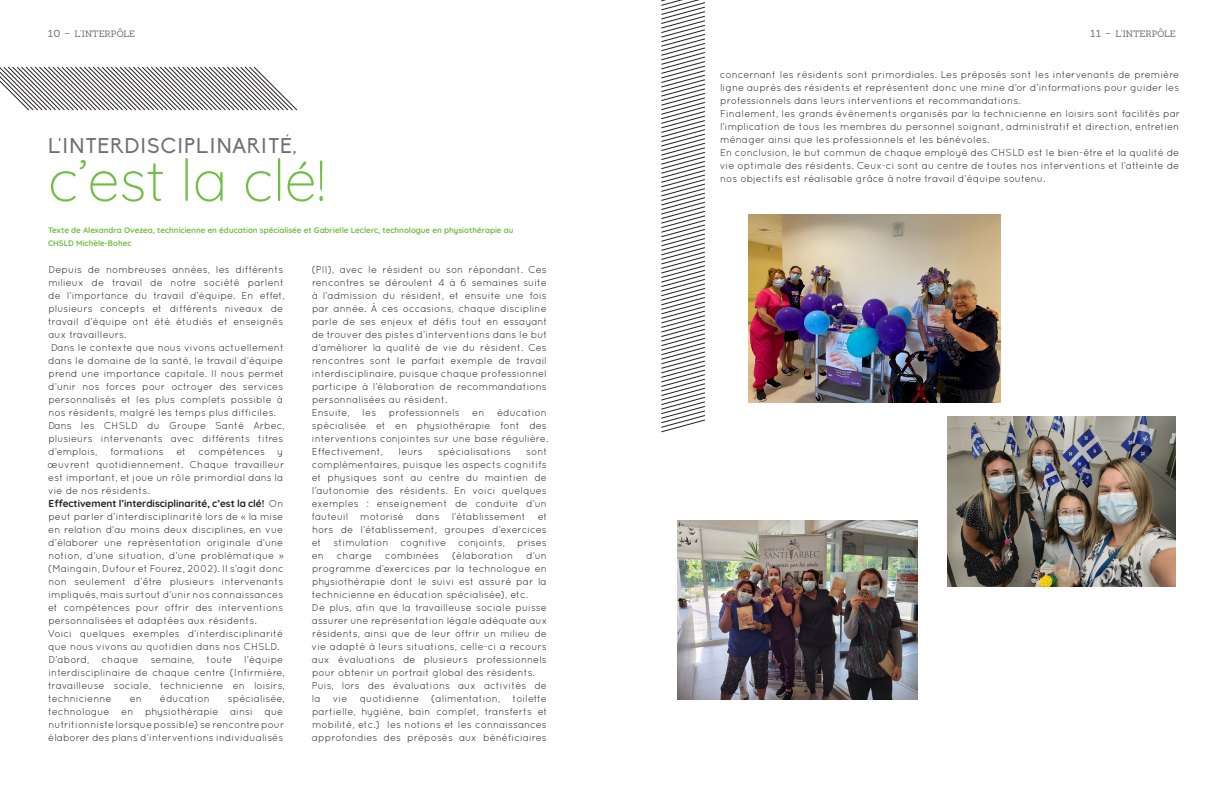
<style>
.page{position:relative;width:1224px;height:792px;background:#fff}
.page>*{position:absolute;margin:0;border:0;box-sizing:border-box;transform-origin:0 0}
.Small_Title{font:300 58px "Quicksand";color:#71bf44}
.SmallTitle_Gris{font:21px "Biko";letter-spacing:.05em;color:#706f6f}
.t1{font:10px/13px "Quicksand";color:#231f20;text-align:justify}
.t2{font:9px "Sanchez";color:#706f6f}
.t3{font:700 8px/13px "Quicksand";color:#71bf44}
.s1{font-size:10px}
.s2{font-weight:700}
</style>
<div class="page">
<svg style="left:0;top:67px;width:297px;height:43px"></svg>
<svg style="left:661px;top:0;width:44px;height:432px"></svg>
<img style="left:748px;top:214px;width:252px;height:189px">
<img style="left:948px;top:416px;width:228px;height:171px">
<img style="left:677px;top:520px;width:240px;height:180px">
<p class="t2" style="left:48px;top:28px;width:88px"><span class="s1">10</span> – L’INTERPÔLE</p>
<p class="t2" style="left:1090px;top:28px;width:87px"><span class="s1">11</span> – L’INTERPÔLE</p>
<p class="SmallTitle_Gris" style="left:48px;top:134px;width:250px">L'INTERDISCIPLINARITÉ,</p>
<p class="Small_Title" style="left:48px;top:135px;width:279px">c’est la clé!</p>
<p class="t3" style="left:48px;top:223px;width:467px">Texte de Alexandra Ovezea, technicienne en éducation spécialisée et Gabrielle Leclerc, technologue en physiothérapie au<br>CHSLD Michèle-Bohec</p>
<p class="t1" style="left:48px;top:263px;width:238px;text-align:left">Depuis de nombreuses années, les différents milieux de travail de notre société parlent de l’importance du travail d’équipe. En effet, plusieurs concepts et différents niveaux de travail d’équipe ont été étudiés et enseignés aux travailleurs.</p>
<p class="t1" style="left:48px;top:341px;width:237px;text-align:left;text-indent:3px">Dans le contexte que nous vivons actuellement dans le domaine de la santé, le travail d’équipe prend une importance capitale. Il nous permet d’unir nos forces pour octroyer des services personnalisés et les plus complets possible à nos résidents, malgré les temps plus difficiles.</p>
<p class="t1" style="left:48px;top:419px;width:238px;text-align:left">Dans les CHSLD du Groupe Santé Arbec, plusieurs intervenants avec différents titres d’emplois,</p>
<p class="t1" style="left:110px;top:445px;width:55px">formations</p>
<p class="t1" style="left:176px;top:445px;width:11px">et</p>
<p class="t1" style="left:199px;top:445px;width:68px">compétences</p>
<p class="t1" style="left:48px;top:445px;width:238px;text-indent:230px">y œuvrent quotidiennement. Chaque travailleur est important, et joue un rôle primordial dans la vie de nos résidents.</p>
<p class="t1" style="left:48px;top:497px;width:238px"><span class="s2">Effectivement l’interdisciplinarité, c’est la clé!</span> On peut parler d’interdisciplinarité lors de « la mise en relation d’au moins deux disciplines, en vue d’élaborer une représentation originale d’une notion, d’une situation, d’une problématique » (Maingain, Dufour et Fourez, 2002). Il s’agit donc non seulement d’être plusieurs intervenants impliqués, mais surtout d’unir nos connaissances et compétences pour offrir des interventions personnalisées et adaptées aux résidents.</p>
<p class="t1" style="left:48px;top:627px;width:237px">Voici quelques exemples d’interdisciplinarité que nous vivons au quotidien dans nos CHSLD.</p>
<p class="t1" style="left:48px;top:653px;width:238px;text-align:left">D’abord, chaque semaine, toute l’équipe interdisciplinaire de chaque centre (Infirmière, travailleuse sociale, technicienne en loisirs, technicienne</p>
<p class="t1" style="left:48px;top:692px;width:238px;text-align:left;text-indent:180px">spécialisée, technologue en physiothérapie ainsi que nutritionniste lorsque possible) se rencontre pour élaborer des plans d’interventions individualisés</p>
<p class="t1" style="left:130px;top:692px;width:14px">en</p>
<p class="t1" style="left:160px;top:692px;width:51px">éducation</p>
<p class="t1" style="left:312px;top:263px;width:237px">(PII), avec le résident ou son répondant. Ces rencontres se déroulent 4 à 6 semaines suite à l’admission du résident, et ensuite une fois par année. À ces occasions, chaque discipline parle de ses enjeux et défis tout en essayant de trouver des pistes d’interventions dans le but d’améliorer la qualité de vie du résident. Ces rencontres sont le parfait exemple de travail interdisciplinaire, puisque chaque professionnel participe à l’élaboration de recommandations personnalisées au résident.</p>
<p class="t1" style="left:312px;top:406px;width:39px">Ensuite,</p>
<p class="t1" style="left:362px;top:406px;width:15px">les</p>
<p class="t1" style="left:389px;top:406px;width:72px">professionnels</p>
<p class="t1" style="left:472px;top:406px;width:14px">en</p>
<p class="t1" style="left:312px;top:406px;width:238px;text-align:left;text-indent:185px">éducation spécialisée et en physiothérapie font des interventions conjointes sur une base régulière.<br>Effectivement,</p>
<p class="t1" style="left:398px;top:445px;width:26px">leurs</p>
<p class="t1" style="left:438px;top:445px;width:74px">spécialisations</p>
<p class="t1" style="left:312px;top:445px;width:238px;text-indent:215px">sont complémentaires, puisque les aspects cognitifs et physiques sont au centre du maintien de l’autonomie des résidents. En voici quelques exemples : enseignement de conduite d’un fauteuil motorisé dans l’établissement et hors de l’établissement, groupes d’exercices et stimulation cognitive conjoints, prises en</p>
<p class="t1" style="left:312px;top:549px;width:237px;text-indent:214px">d’un programme d’exercices par la technologue en physiothérapie dont le suivi est assuré par la technicienne en éducation spécialisée), etc.</p>
<p class="t1" style="left:312px;top:601px;width:237px">De plus, afin que la travailleuse sociale puisse assurer une représentation légale adéquate aux résidents, ainsi que de leur offrir un milieu de vie adapté à leurs situations, celle-ci a recours aux évaluations de plusieurs professionnels pour obtenir un portrait global des résidents.</p>
<p class="t1" style="left:312px;top:679px;width:237px">Puis, lors des évaluations aux activités de la vie quotidienne (alimentation, toilette partielle, hygiène, bain complet, transferts et mobilité, etc.) les notions et les connaissances approfondies des préposés aux bénéficiaires</p>
<p class="t1" style="left:337px;top:549px;width:37px">charge</p>
<p class="t1" style="left:385px;top:549px;width:55px">combinées</p>
<p class="t1" style="left:452px;top:549px;width:63px">(élaboration</p>
<p class="t1" style="left:720px;top:68px;width:461px">concernant les résidents sont primordiales. Les préposés sont les intervenants de première ligne auprès des résidents et représentent donc une mine d’or d’informations pour guider les professionnels dans leurs interventions et recommandations.</p>
<p class="t1" style="left:720px;top:107px;width:462px">Finalement, les grands évènements organisés par la technicienne en loisirs sont facilités par l’implication de tous les membres du personnel soignant, administratif et direction, entretien ménager ainsi que les professionnels et les bénévoles.</p>
<p class="t1" style="left:720px;top:146px;width:461px">En conclusion, le but commun de chaque employé des CHSLD est le bien-être et la qualité de vie optimale des résidents. Ceux-ci sont au centre de toutes nos interventions et l’atteinte de nos objectifs est réalisable grâce à notre travail d’équipe soutenu.</p>
</div>
